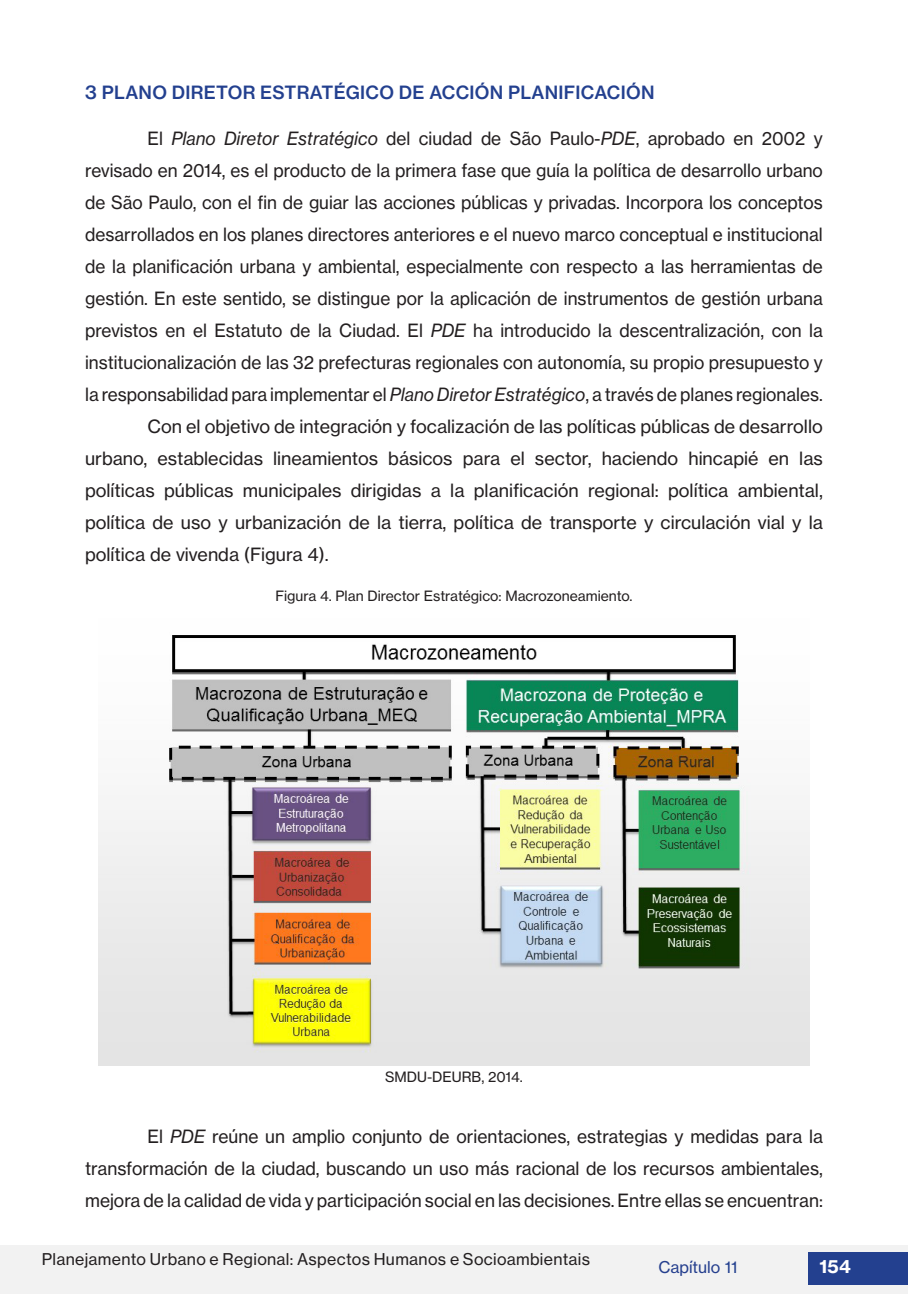
<style>
.page{position:relative;width:908px;height:1304px;background:#fff}
.page>*{position:absolute;margin:0;border:0;box-sizing:border-box;transform-origin:0 0}
.CORPO_DO_TEXTO_ATUAL{font:18px/32px "N Haas Grotesk TX Pro 55 Rg";color:#231f20;text-align:justify;scale:.96 1}
.CORPO_DO_TEXTO_ATUAL-2{font:18px/32px "N Haas Grotesk TX Pro 55 Rg";color:#231f20;text-align:justify}
.TÍTULOS_DO_CORPO_DO{font:18px "N Haas Grotesk TX Pro 65 Md";letter-spacing:.015em;color:#23408f}
.t1{font:18px "N Haas Grotesk TX Pro 75 Bd";color:#fff}
.t2{font:16px "N Haas Grotesk TX Pro 55 Rg";letter-spacing:.02em;color:#231f20}
.t3{font:16px "N Haas Grotesk TX Pro 55 Rg";color:#253f8e}
.LEGENDAS_DE_TABELAS{font:14px "N Haas Grotesk TX Pro 55 Rg";color:#231f20}
.s1{font-family:"N Haas Grotesk TX Pro 56 It"}
.s2{color:#23408f}
</style>
<div class="page">
<div style="left:0;top:1245px;width:907px;height:49px;background:#f2f2f2"></div>
<div style="left:808px;top:1252px;width:99px;height:33px;background:#23408f"></div>
<img style="left:98px;top:635px;width:711px;height:430px">
<p class="TÍTULOS_DO_CORPO_DO" style="left:85px;top:81px;width:570px">3 PLANO DIRETOR ESTRATÉGICO DE ACCIÓN PLANIFICACIÓN</p>
<p class="CORPO_DO_TEXTO_ATUAL" style="left:85px;top:123px;width:769px;text-indent:62px">El <span class="s1">Plano Diretor Estratégico</span> del ciudad de São Paulo-<span class="s1">PDE</span>, aprobado en 2002 y revisado en 2014, es el producto de la primera fase que guía la política de desarrollo urbano de São Paulo, con el fin de guiar las acciones públicas y privadas. Incorpora los conceptos desarrollados en los planes directores anteriores e el nuevo marco conceptual e institucional de la planificación urbana y ambiental, especialmente con respecto a las herramientas de gestión. En este sentido, se distingue por la aplicación de instrumentos de gestión urbana previstos en el Estatuto de la Ciudad. El <span class="s1">PDE</span> ha introducido la descentralización, con la institucionalización de las 32 prefecturas regionales con autonomía, su propio presupuesto y la responsabilidad para implementar el <span class="s1">Plano Diretor Estratégico</span>, a través de planes regionales.</p>
<p class="CORPO_DO_TEXTO_ATUAL-2" style="left:85px;top:411px;width:739px;text-indent:62px">Con el objetivo de integración y focalización de las políticas públicas de desarrollo urbano, establecidas lineamientos básicos para el sector, haciendo hincapié en las políticas públicas municipales dirigidas a la planificación regional: política ambiental, política de uso y urbanización de la tierra, política de transporte y circulación vial y la política de vivenda (Figura 4).</p>
<p class="LEGENDAS_DE_TABELAS" style="left:275px;top:587px;width:358px">Figura 4. Plan Director Estratégico: Macrozoneamiento.</p>
<p class="LEGENDAS_DE_TABELAS" style="left:385px;top:1068px;width:139px">SMDU-DEURB, 2014.</p>
<p class="CORPO_DO_TEXTO_ATUAL-2" style="left:85px;top:1120px;width:739px;text-indent:62px">El <span class="s1">PDE</span> reúne un amplio conjunto de orientaciones, estrategias y medidas para la transformación de la ciudad, buscando un uso más racional de los recursos ambientales, mejora de la calidad de vida y participación social en las decisiones. Entre ellas se encuentran:</p>
<p class="t2" style="left:42px;top:1249px;width:549px">Planejamento Urbano e Regional: Aspectos Humanos e Socioambientais</p>
<p class="t3" style="left:658px;top:1258px;width:80px">Capítulo <span class="s2">11</span></p>
<p class="t1" style="left:819px;top:1255px;width:32px">154</p>
</div>
